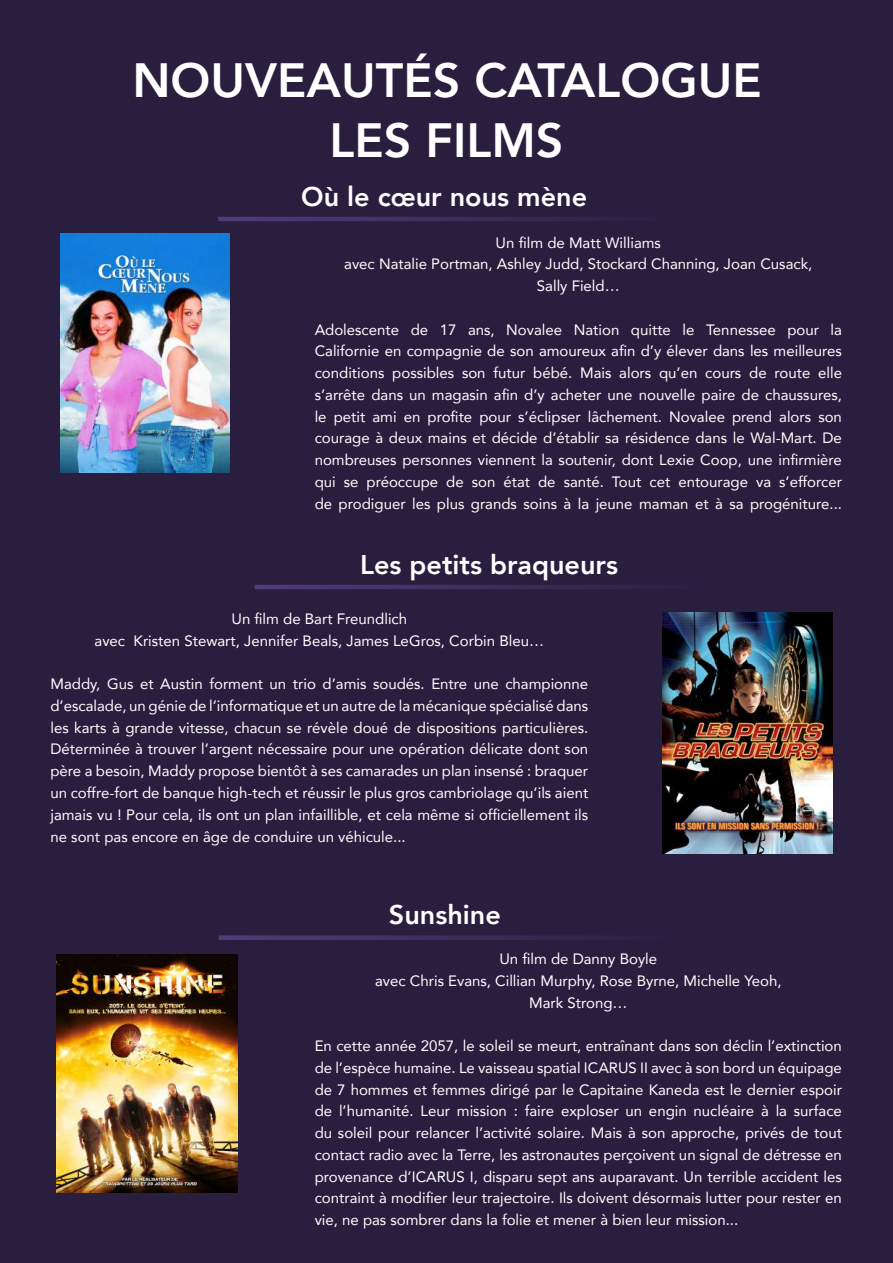
<style>
.page{position:relative;width:893px;height:1263px;background:#291e3e}
.page>*{position:absolute;margin:0;border:0;box-sizing:border-box;transform-origin:0 0}
.t1{font:800 48px/60px "Avenir";color:#fff;text-align:center}
.t2{font:800 27px "Avenir";color:#fff}
.t3{font:15px/21.8px "Avenir";color:#fff;text-align:center}
</style>
<div class="page">
<svg style="left:218px;top:217px;width:465px;height:4px;background:#3d2c5c"></svg>
<img style="left:60px;top:233px;width:169px;height:240px">
<svg style="left:219px;top:935px;width:464px;height:5px;background:#3b2b59"></svg>
<img style="left:56px;top:954px;width:182px;height:238px">
<svg style="left:255px;top:585px;width:464px;height:4px;background:#3d2c5c"></svg>
<img style="left:662px;top:613px;width:170px;height:240px">
<h1 class="t1" style="left:132px;top:51px;width:631px">NOUVEAUTÉS CATALOGUE<br>LES FILMS</h1>
<h2 class="t2" style="left:301px;top:175px;width:287px">Où le cœur nous mène</h2>
<p class="t3" style="left:344px;top:231px;width:470px">Un film de Matt Williams<br>avec Natalie Portman, Ashley Judd, Stockard Channing, Joan Cusack,<br>Sally Field…</p>
<p class="t3" style="left:315px;top:318px;width:529px;text-align:justify">Adolescente de 17 ans, Novalee Nation quitte le Tennessee pour la Californie en compagnie de son amoureux afin d’y élever dans les meilleures conditions possibles son futur bébé. Mais alors qu’en cours de route elle s’arrête dans un magasin afin d’y acheter une nouvelle paire de chaussures, le petit ami en profite pour s’éclipser lâchement. Novalee prend alors son courage à deux mains et décide d’établir sa résidence dans le Wal-Mart. De nombreuses personnes viennent la soutenir, dont Lexie Coop, une infirmière qui se préoccupe de son état de santé. Tout cet entourage va s’efforcer de prodiguer les plus grands soins à la jeune maman et à sa progéniture...</p>
<h2 class="t2" style="left:360px;top:543px;width:260px">Les petits braqueurs</h2>
<p class="t3" style="left:95px;top:607px;width:451px">Un film de Bart Freundlich<br>avec Kristen Stewart, Jennifer Beals, James LeGros, Corbin Bleu…</p>
<p class="t3" style="left:50px;top:673px;width:539px;text-align:justify">Maddy, Gus et Austin forment un trio d’amis soudés. Entre une championne d’escalade, un génie de l’informatique et un autre de la mécanique spécialisé dans les karts à grande vitesse, chacun se révèle doué de dispositions particulières.<br>Déterminée à trouver l’argent nécessaire pour une opération délicate dont son père a besoin, Maddy propose bientôt à ses camarades un plan insensé : braquer un coffre-fort de banque high-tech et réussir le plus gros cambriolage qu’ils aient jamais vu ! Pour cela, ils ont un plan infaillible, et cela même si officiellement ils ne sont pas encore en âge de conduire un véhicule...</p>
<h2 class="t2" style="left:389px;top:894px;width:113px">Sunshine</h2>
<p class="t3" style="left:375px;top:947px;width:408px">Un film de Danny Boyle<br>avec Chris Evans, Cillian Murphy, Rose Byrne, Michelle Yeoh,<br>Mark Strong…</p>
<p class="t3" style="left:315px;top:1034px;width:529px;text-align:justify">En cette année 2057, le soleil se meurt, entraînant dans son déclin l’extinction de l’espèce humaine. Le vaisseau spatial ICARUS II avec à son bord un équipage de 7 hommes et femmes dirigé par le Capitaine Kaneda est le dernier espoir de l’humanité. Leur mission : faire exploser un engin nucléaire à la surface du soleil pour relancer l’activité solaire. Mais à son approche, privés de tout contact radio avec la Terre, les astronautes perçoivent un signal de détresse en provenance d’ICARUS I, disparu sept ans auparavant. Un terrible accident les contraint à modifier leur trajectoire. Ils doivent désormais lutter pour rester en vie, ne pas sombrer dans la folie et mener à bien leur mission...</p>
</div>
